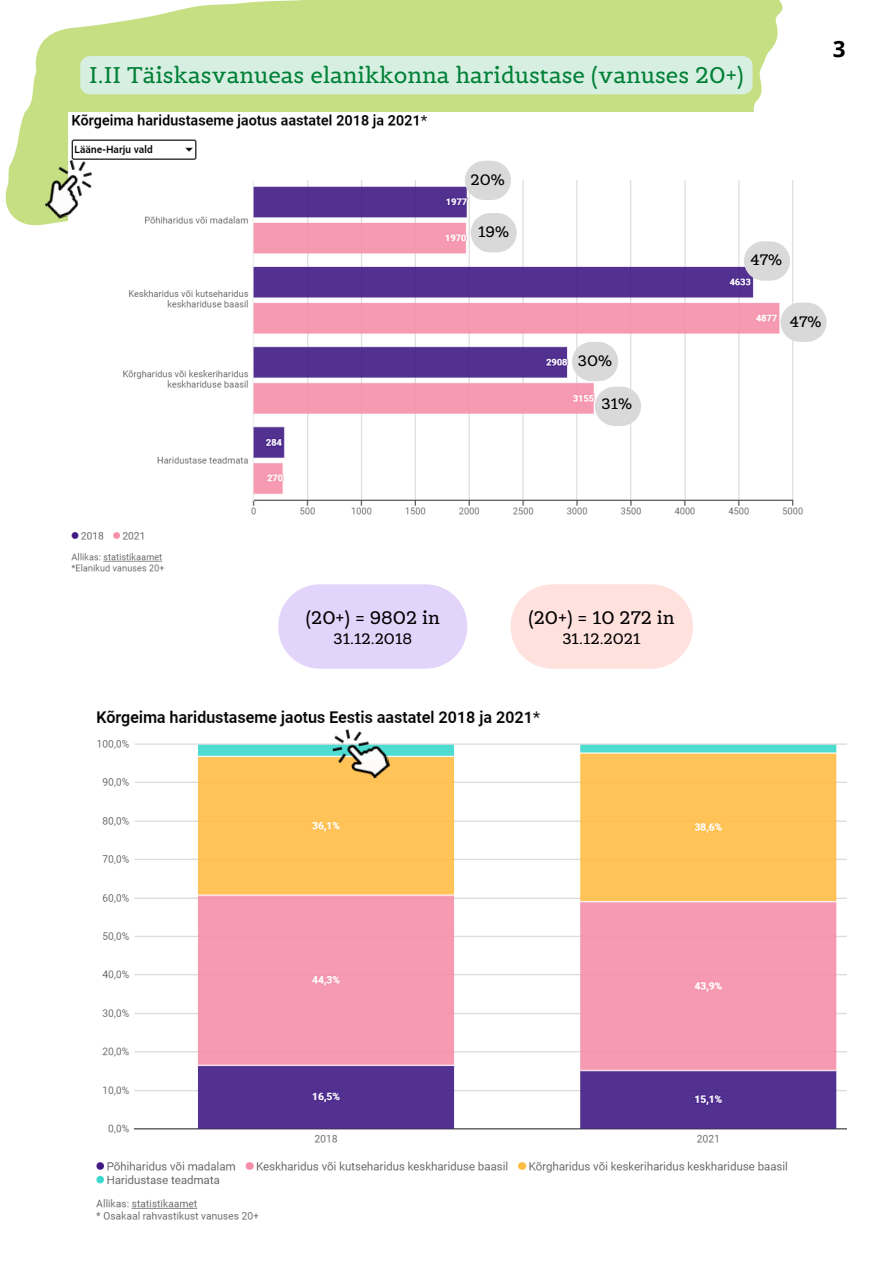
<style>
.page{position:relative;width:893px;height:1264px;background:#fff}
.page>*{position:absolute;margin:0;border:0;box-sizing:border-box;transform-origin:0 0}
.t1{font:22.5px "Belgrano";color:#008037}
.t2{font:700 22.5px "Open Sans";color:#000}
.t3{font:18px "Belgrano";color:#000}
.t4{font:15px "Belgrano";color:#000}
</style>
<div class="page">
<svg style="left:5px;top:0;width:778px;height:226px;fill:#c5df82"></svg>
<img style="left:96px;top:710px;width:750px;height:510px">
<img style="left:68px;top:113px;width:735px;height:459px">
<svg style="left:470px;top:213px;width:46px;height:39px"></svg>
<svg style="left:743px;top:241px;width:47px;height:40px"></svg>
<svg style="left:780px;top:302px;width:46px;height:40px"></svg>
<svg style="left:572px;top:342px;width:69px;height:84px"></svg>
<img style="left:329px;top:723px;width:62px;height:62px">
<svg style="left:465px;top:161px;width:46px;height:39px"></svg>
<svg style="left:511px;top:584px;width:181px;height:84px;background:#ffe3e1"></svg>
<svg style="left:278px;top:584px;width:189px;height:84px;background:#e4d8fa"></svg>
<img style="left:36px;top:156px;width:65px;height:65px">
<div style="left:80px;top:56px;width:672px;height:38px;background:#d7efe1;border-radius:10px"></div>
<p class="t1" style="left:89px;top:61px;width:656px">I.II Täiskasvanueas elanikkonna haridustase (vanuses 20+)</p>
<p class="t2" style="left:832px;top:33px;width:14px">3</p>
<p class="t4" style="left:470px;top:170px;width:36px">20%</p>
<p class="t4" style="left:478px;top:222px;width:32px">19%</p>
<p class="t4" style="left:577px;top:351px;width:36px">30%</p>
<p class="t4" style="left:601px;top:394px;width:32px">31%</p>
<p class="t4" style="left:750px;top:251px;width:33px">47%</p>
<p class="t4" style="left:789px;top:312px;width:33px">47%</p>
<p class="t3" style="left:306px;top:605px;width:136px">(20+) = 9802 in</p>
<p class="t4" style="left:333px;top:629px;width:80px">31.12.2018</p>
<p class="t3" style="left:528px;top:605px;width:148px">(20+) = 10 272 in</p>
<p class="t4" style="left:562px;top:629px;width:80px">31.12.2021</p>
</div>
